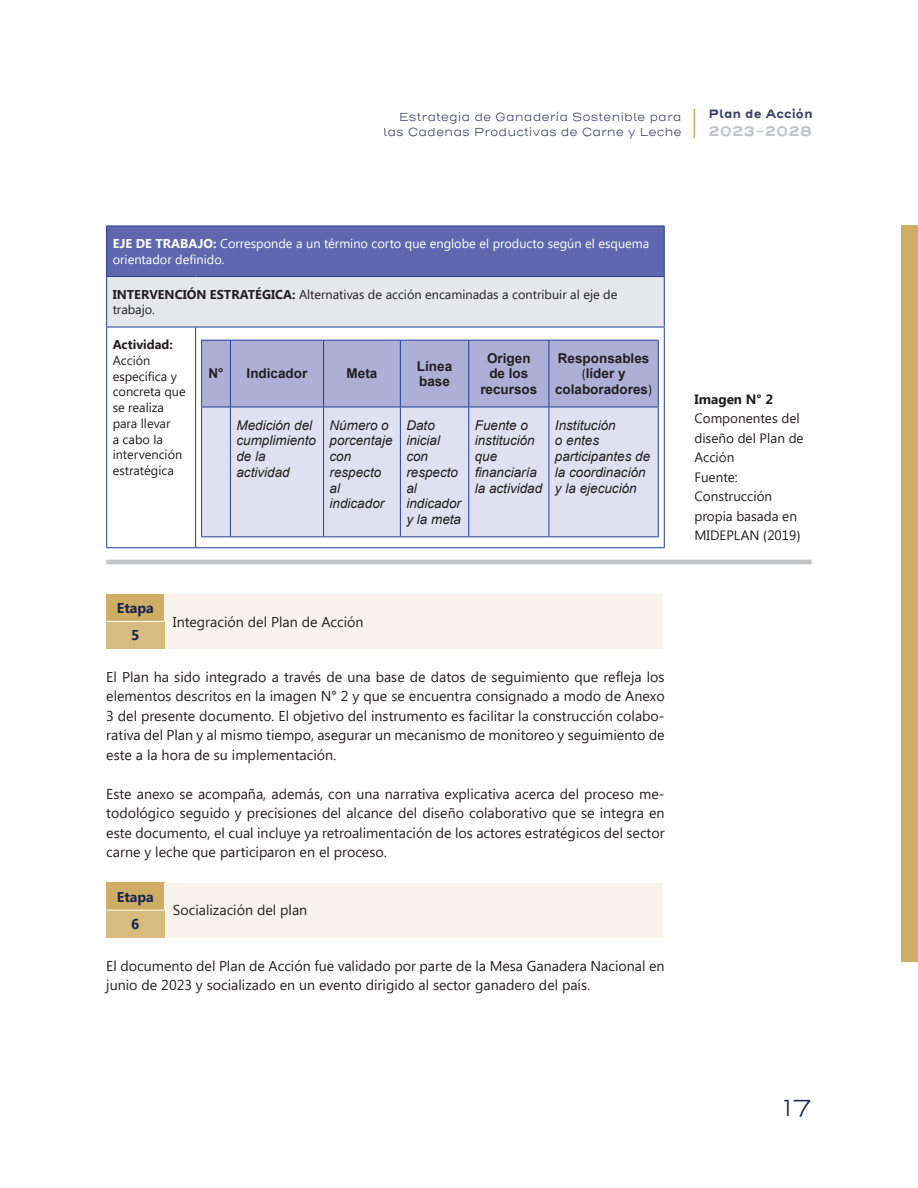
<style>
.page{position:relative;width:918px;height:1188px;background:#fff}
.page>*{position:absolute;margin:0;border:0;box-sizing:border-box;transform-origin:0 0}
.t1{font:300 24px "Henderson Sans W00 Basic";color:#182751}
.t2{font:14.25px/19.5px "Segoe UI";color:#231f20;text-align:justify}
.t3{font:700 14.25px "Segoe UI";color:#182751}
.t4{font:italic 13.5px/15.8px "Arial";color:#231f20}
.t5{font:13.5px/19.5px "Segoe UI";color:#231f20}
.t6{font:700 13.5px/15.8px "Arial";color:#231f20;text-align:center}
.t7{font:700 13.5px "Segoe UI";color:#231f20}
.t8{font:700 13.5px "Henderson Sans W00 Basic";letter-spacing:-.01em;color:#c1c5c7}
.t9{font:12.75px/15.8px "Segoe UI";color:#231f20}
.t10{font:12.75px/15.8px "Segoe UI";color:#fff}
.t11{font:700 12.75px "Segoe UI";color:#231f20}
.t12{font:300 12px/15.5px "Henderson Sans W00 Basic";color:#3c4367;text-align:right}
.t13{font:700 12px "Henderson Sans W00 Basic";color:#3c4367}
.s1{font-weight:700}
.s2{font-family:"Calibri";font-weight:400}
.s3{font-family:"Calibri"}
</style>
<div class="page">
<hr style="left:106px;top:560px;width:706px;height:4px;background:#c1c5c7">
<div style="left:902px;top:225px;width:16px;height:737px;background:#cfad64"></div>
<svg style="left:694px;top:109px;width:1px;height:29px"></svg>
<div style="left:106px;top:594px;width:58px;height:27px;background:#cfad64"></div>
<div style="left:164px;top:594px;width:499px;height:55px;background:#f9f4eb"></div>
<div style="left:106px;top:621px;width:58px;height:28px;background:#d7bb7f"></div>
<hr style="left:106px;top:621px;width:58px;height:1px;background:#fff">
<div style="left:106px;top:883px;width:58px;height:27px;background:#cfad64"></div>
<div style="left:164px;top:883px;width:499px;height:55px;background:#f9f4eb"></div>
<div style="left:106px;top:910px;width:58px;height:28px;background:#d7bb7f"></div>
<hr style="left:106px;top:910px;width:58px;height:1px;background:#fff">
<div style="left:107px;top:226px;width:557px;height:50px;background:#5f68ae"></div>
<div style="left:107px;top:276px;width:557px;height:51px;background:#e6e7e9"></div>
<hr style="left:106px;top:226px;width:1px;height:50px;background:#223f96">
<hr style="left:106px;top:226px;width:90px;height:1px;background:#223f96">
<hr style="left:196px;top:226px;width:469px;height:1px;background:#223f96">
<hr style="left:664px;top:226px;width:1px;height:50px;background:#223f96">
<hr style="left:106px;top:277px;width:1px;height:50px;background:#223f96">
<hr style="left:106px;top:276px;width:90px;height:1px;background:#223f96">
<hr style="left:196px;top:276px;width:469px;height:1px;background:#223f96">
<hr style="left:664px;top:277px;width:1px;height:50px;background:#223f96">
<hr style="left:106px;top:327px;width:1px;height:220px;background:#223f96">
<hr style="left:106px;top:327px;width:90px;height:1px;background:#223f96">
<hr style="left:196px;top:327px;width:469px;height:1px;background:#223f96">
<hr style="left:195px;top:327px;width:1px;height:220px;background:#223f96">
<hr style="left:664px;top:327px;width:1px;height:220px;background:#223f96">
<hr style="left:106px;top:547px;width:90px;height:1px;background:#223f96">
<hr style="left:196px;top:547px;width:469px;height:1px;background:#223f96">
<hr style="left:549px;top:340px;width:110px;height:1px;background:#223f96">
<hr style="left:658px;top:341px;width:1px;height:66px;background:#223f96">
<svg style="left:201px;top:340px;width:457px;height:197px;background:#cccde5"></svg>
<hr style="left:230px;top:407px;width:1px;height:129px;background:#223f96">
<hr style="left:230px;top:407px;width:94px;height:1px;background:#223f96">
<hr style="left:324px;top:407px;width:76px;height:1px;background:#223f96">
<hr style="left:400px;top:407px;width:69px;height:1px;background:#223f96">
<hr style="left:323px;top:407px;width:1px;height:129px;background:#223f96">
<hr style="left:400px;top:407px;width:1px;height:129px;background:#223f96">
<hr style="left:230px;top:536px;width:94px;height:1px;background:#223f96">
<hr style="left:324px;top:536px;width:76px;height:1px;background:#223f96">
<hr style="left:400px;top:536px;width:69px;height:1px;background:#223f96">
<hr style="left:468px;top:407px;width:1px;height:129px;background:#223f96">
<hr style="left:469px;top:407px;width:80px;height:1px;background:#223f96">
<hr style="left:549px;top:407px;width:110px;height:1px;background:#223f96">
<hr style="left:549px;top:407px;width:1px;height:129px;background:#223f96">
<hr style="left:658px;top:407px;width:1px;height:129px;background:#223f96">
<hr style="left:469px;top:536px;width:80px;height:1px;background:#223f96">
<hr style="left:549px;top:536px;width:110px;height:1px;background:#223f96">
<p class="t12" style="left:383px;top:109px;width:300px">Estrategia de Ganadería Sostenible para las Cadenas Productivas de Carne y Leche</p>
<p class="t13" style="left:709px;top:106px;width:106px">Plan de Acción</p>
<p class="t8" style="left:709px;top:123px;width:105px">2023-2028</p>
<p class="t10" style="left:113px;top:236px;width:538px"><span class="s1">EJE DE TRABAJO:</span> Corresponde a un término corto que englobe el producto según el esquema orientador definido.</p>
<p class="t9" style="left:113px;top:286px;width:506px"><span class="s1">INTERVENCIÓN ESTRATÉGICA:</span> Alternativas de acción encaminadas a contribuir al eje de trabajo.</p>
<p class="t11" style="left:113px;top:337px;width:62px">Actividad:</p>
<p class="t9" style="left:113px;top:353px;width:75px">Acción específica y concreta que se realiza para llevar<br>a cabo la intervención estratégica</p>
<p class="t6" style="left:208px;top:366px;width:17px">N°</p>
<p class="t6" style="left:247px;top:366px;width:62px">Indicador</p>
<p class="t6" style="left:347px;top:366px;width:32px">Meta</p>
<p class="t6" style="left:417px;top:358px;width:37px;text-align:left">Línea base</p>
<p class="t6" style="left:480px;top:351px;width:59px">Origen de los recursos</p>
<p class="t6" style="left:555px;top:351px;width:99px">Responsables <span class="s2">(</span>líder y colaboradores<span class="s2">)</span></p>
<p class="t4" style="left:236px;top:417px;width:81px">Medición del cumplimiento de la actividad</p>
<p class="t4" style="left:330px;top:417px;width:65px">Número o porcentaje con respecto al indicador</p>
<p class="t4" style="left:406px;top:417px;width:56px">Dato inicial con respecto al indicador y la meta</p>
<p class="t4" style="left:475px;top:417px;width:69px">Fuente o institución que financiaría la actividad</p>
<p class="t4" style="left:555px;top:417px;width:97px">Institución<br>o entes participantes de la coordinación y la ejecución</p>
<p class="t3" style="left:117px;top:600px;width:39px">Etapa</p>
<p class="t2" style="left:173px;top:612px;width:192px">Integración del Plan de Acción</p>
<p class="t3" style="left:131px;top:627px;width:10px">5</p>
<p class="t2" style="left:106px;top:667px;width:560px">El Plan ha sido integrado a través de una base de datos de seguimiento que refleja los elementos descritos en la imagen N° 2 y que se encuentra consignado a modo de Anexo 3 del presente documento. El objetivo del instrumento es facilitar la construcción colabo&shy;rativa del Plan y al mismo tiempo, asegurar un mecanismo de monitoreo y seguimiento de este a la hora de su implementación.</p>
<p class="t2" style="left:106px;top:784px;width:560px">Este anexo se acompaña, además, con una narrativa explicativa acerca del proceso me&shy;todológico seguido y precisiones del alcance del diseño colaborativo que se integra en este documento, el cual incluye ya retroalimentación de los actores estratégicos del sector carne y leche que participaron en el proceso.</p>
<p class="t3" style="left:117px;top:888px;width:39px">Etapa</p>
<p class="t2" style="left:173px;top:901px;width:136px">Socialización del plan</p>
<p class="t3" style="left:131px;top:916px;width:10px">6</p>
<p class="t2" style="left:106px;top:956px;width:560px">El documento del Plan de Acción fue validado por parte de la Mesa Ganadera Nacional en junio de 2023 y socializado en un evento dirigido al sector ganadero del país.</p>
<p class="t7" style="left:694px;top:391px;width:80px">Imagen N° 2</p>
<p class="t5" style="left:694px;top:409px;width:111px">Componentes del diseño del Plan de<br>Acción<br>Fuente:<br>Construcción propia basada en<br>MIDEPLAN <span class="s3">(</span>2019<span class="s3">)</span></p>
<h1 class="t1" style="left:783px;top:1092px;width:30px">17</h1>
</div>
